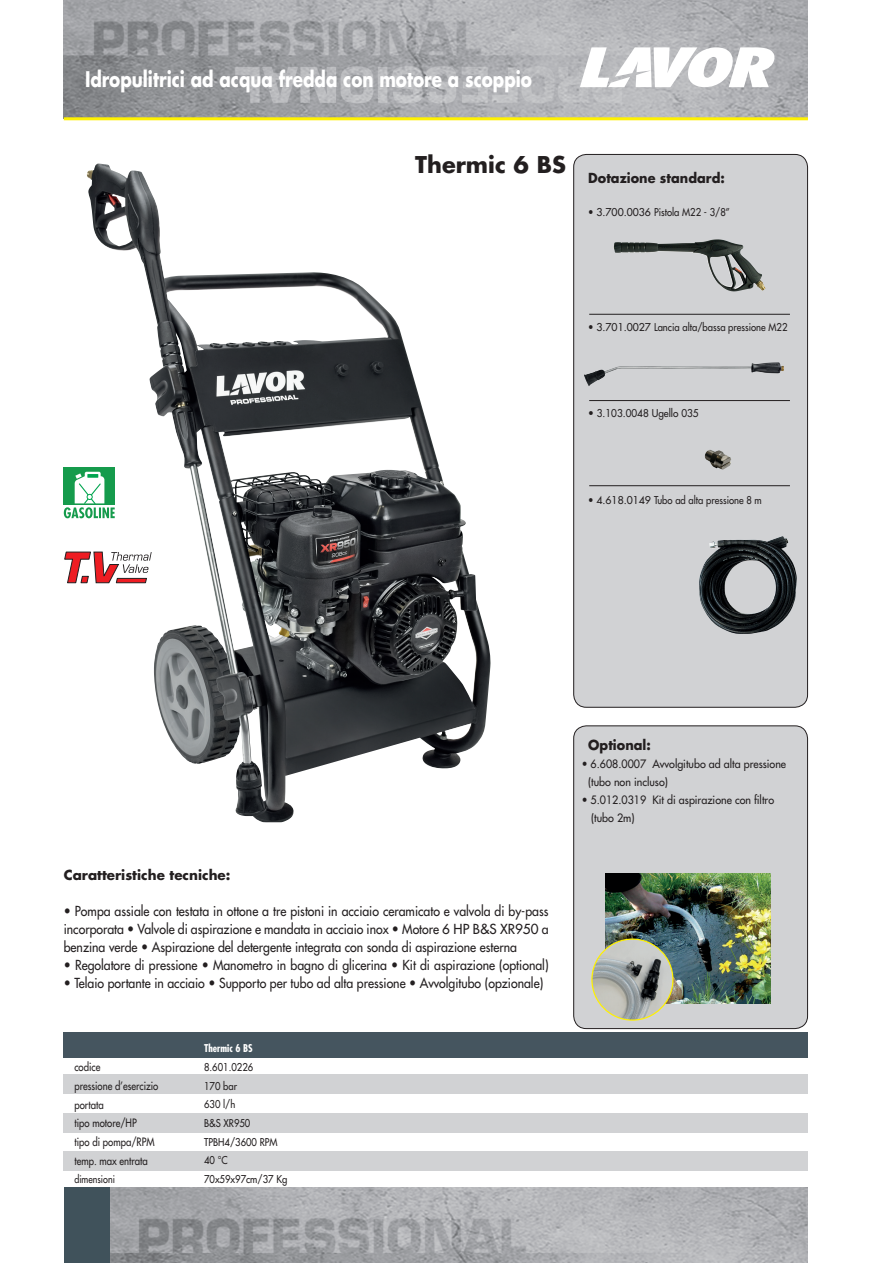
<style>
.page{position:relative;width:893px;height:1263px;background:#fff}
.page>*{position:absolute;margin:0;border:0;box-sizing:border-box;transform-origin:0 0}
.t1{font:700 22.5px "Futura Std";color:#231f20}
.t2{font:700 21px "Futura Std";color:#fff;scale:.8 1}
.t3{font:500 13.5px/18px "Futura Std";color:#231f20;text-align:justify;scale:.91 1}
.t4{font:700 13.5px "Futura Std";color:#231f20;scale:.95 1}
.t5{font:700 13.5px "Futura Std";color:#231f20}
.t6{font:500 11.25px/18px "Futura Std";color:#231f20;scale:.9 1}
.t7{font:500 11.25px "Futura Std";color:#231f20;scale:.85 1}
.t8{font:500 10.5px "Futura Std";color:#231f20;scale:.9 1}
.t9{font:500 10.5px "Futura Std";color:#231f20;scale:.95 1}
.t10{font:700 condensed 10.5px "Futura Std";color:#fff}
.t11{font:500 10.5px "Futura Std";color:#231f20;scale:.85 1}
</style>
<div class="page">
<div style="left:64px;top:1032px;width:744px;height:25px;background:#45555f"></div>
<div style="left:64px;top:1075px;width:744px;height:19px;background:#d1d2d4"></div>
<div style="left:64px;top:1113px;width:744px;height:19px;background:#d1d2d4"></div>
<div style="left:64px;top:1151px;width:744px;height:19px;background:#d1d2d4"></div>
<div style="left:573px;top:154px;width:235px;height:875px;background:#d1d2d4"></div>
<img style="left:64px;top:0;width:744px;height:117px">
<hr style="left:64px;top:117px;width:744px;height:3px;background:#fff101">
<div style="left:64px;top:1188px;width:47px;height:75px;background:#40525b"></div>
<img style="left:111px;top:1188px;width:697px;height:75px">
<svg style="left:580px;top:47px;width:195px;height:40px"></svg>
<img style="left:584px;top:362px;width:200px;height:24px">
<hr style="left:589px;top:314px;width:201px;height:1px;background:#231f20">
<hr style="left:589px;top:400px;width:201px;height:1px;background:#231f20">
<hr style="left:589px;top:485px;width:201px;height:1px;background:#231f20">
<img style="left:705px;top:450px;width:26px;height:20px">
<img style="left:698px;top:536px;width:99px;height:98px">
<img style="left:606px;top:873px;width:165px;height:130px">
<img style="left:592px;top:939px;width:81px;height:81px;border-radius:40px">
<div style="left:591px;top:938px;width:82px;height:83px;border:1px solid #fff101;border-radius:50%"></div>
<img style="left:613px;top:239px;width:142px;height:52px">
<img style="left:87px;top:166px;width:398px;height:656px">
<svg style="left:64px;top:551px;width:88px;height:33px"></svg>
<div style="left:64px;top:467px;width:51px;height:38px;background:#159b4c"></div>
<svg style="left:64px;top:472px;width:51px;height:46px"></svg>
<h2 class="t2" style="left:85px;top:65px;width:560px">Idropulitrici ad acqua fredda con motore a scoppio</h2>
<h1 class="t1" style="left:415px;top:150px;width:152px">Thermic 6 BS</h1>
<p class="t4" style="left:588px;top:169px;width:145px">Dotazione standard:</p>
<p class="t8" style="left:588px;top:205px;width:159px">• 3.700.0036 Pistola M22 - 3/8”</p>
<p class="t8" style="left:588px;top:321px;width:223px">• 3.701.0027 Lancia alta/bassa pressione M22</p>
<p class="t9" style="left:588px;top:407px;width:118px">• 3.103.0048 Ugello 035</p>
<p class="t8" style="left:588px;top:493px;width:194px">• 4.618.0149 Tubo ad alta pressione 8 m</p>
<p class="t5" style="left:64px;top:866px;width:168px">Caratteristiche tecniche:</p>
<p class="t3" style="left:64px;top:902px;width:534px">• Pompa assiale con testata in ottone a tre pistoni in acciaio ceramicato e valvola di by-pass incorporata • Valvole di aspirazione e mandata in acciaio inox • Motore 6 HP B&amp;S XR950 a benzina verde • Aspirazione del detergente integrata con sonda di aspirazione esterna</p>
<p class="t3" style="left:64px;top:956px;width:534px">• Regolatore di pressione • Manometro in bagno di glicerina • Kit di aspirazione (optional)</p>
<p class="t3" style="left:64px;top:974px;width:528px">• Telaio portante in acciaio • Supporto per tubo ad alta pressione • Avvolgitubo (opzionale)</p>
<p class="t10" style="left:204px;top:1042px;width:50px">Thermic 6 BS</p>
<p class="t7" style="left:74px;top:1060px;width:32px">codice</p>
<p class="t8" style="left:204px;top:1060px;width:56px">8.601.0226</p>
<p class="t7" style="left:74px;top:1079px;width:100px">pressione d’esercizio</p>
<p class="t8" style="left:204px;top:1079px;width:38px">170 bar</p>
<p class="t7" style="left:74px;top:1097px;width:36px">portata</p>
<p class="t8" style="left:204px;top:1098px;width:36px">630 l/h</p>
<p class="t7" style="left:74px;top:1116px;width:75px">tipo motore/HP</p>
<p class="t8" style="left:204px;top:1116px;width:53px">B&amp;S XR950</p>
<p class="t7" style="left:74px;top:1135px;width:96px">tipo di pompa/RPM</p>
<p class="t8" style="left:204px;top:1135px;width:83px">TPBH4/3600 RPM</p>
<p class="t7" style="left:74px;top:1153px;width:88px">temp. max entrata</p>
<p class="t8" style="left:204px;top:1154px;width:28px">40 °C</p>
<p class="t11" style="left:74px;top:1172px;width:49px">dimensioni</p>
<p class="t8" style="left:204px;top:1172px;width:94px">70x59x97cm/37 Kg</p>
<p class="t4" style="left:588px;top:736px;width:67px">Optional:</p>
<p class="t6" style="left:588px;top:755px;width:222px;text-indent:-6px">• 6.608.0007 Avvolgitubo ad alta pressione (tubo non incluso)</p>
<p class="t6" style="left:591px;top:791px;width:205px;text-indent:-9px">• 5.012.0319 Kit di aspirazione con filtro (tubo 2m)</p>
</div>
